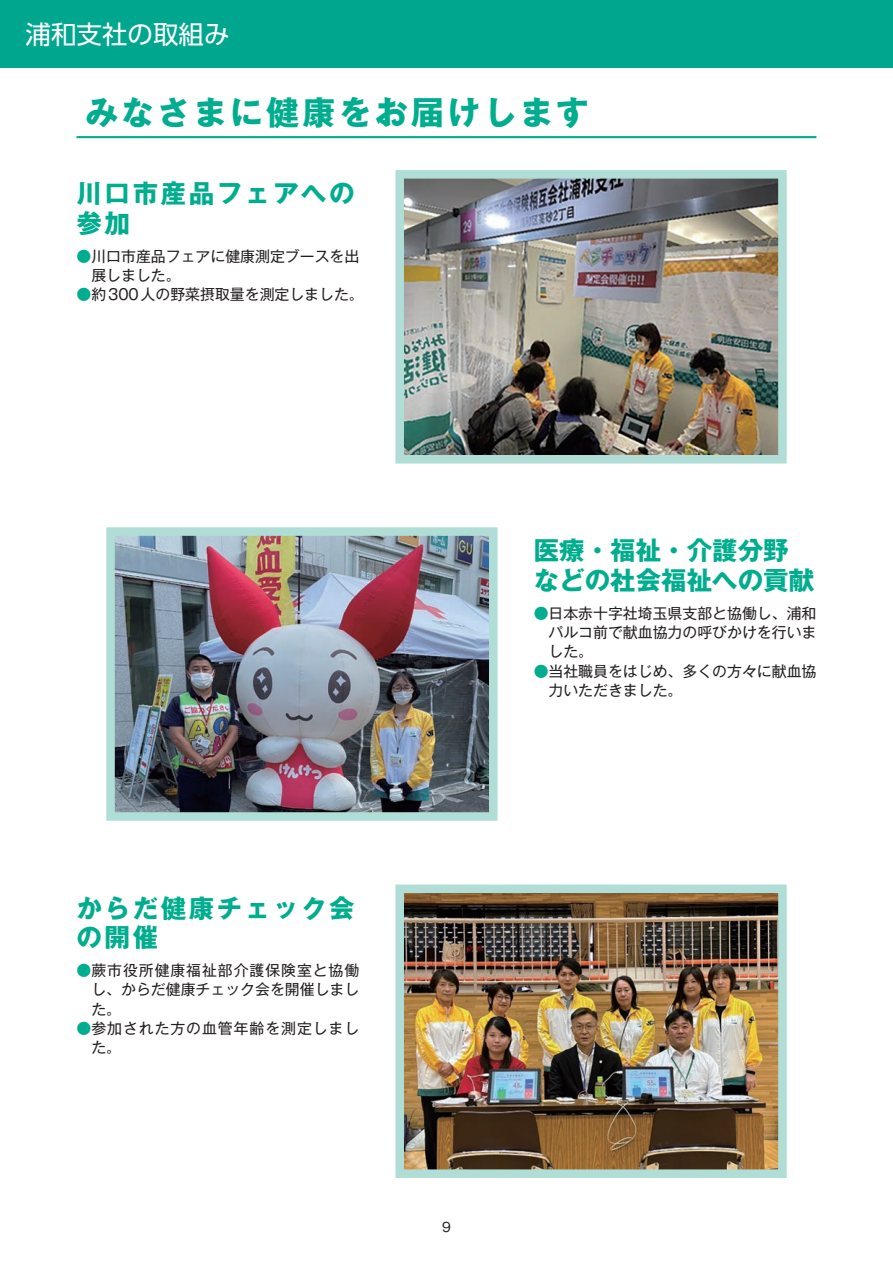
<style>
.page{position:relative;width:893px;height:1263px;background:#fff}
.page>*{position:absolute;margin:0;border:0;box-sizing:border-box;transform-origin:0 0}
.t1{font:33px "Gothic MB101 Pr 6 Bold 90 pv RKSJ H";letter-spacing:.1em;color:#00ad8e}
.t2{font:25.5px/29.7px "Gothic MB101 Pr 6 Bold 90 pv RKSJ H";letter-spacing:.1em;color:#00ad8e}
.t3{font:25.5px/29.7px "Gothic MB101 Pr 6 Bold 90 pv RKSJ H";color:#00ad8e}
.t4{font:25.5px "UD Shin Go Pro Regular 90 pv RKSJ H";color:#fff}
.t5{font:14.85px/19.2px "Gothic MB101 Pr 6 Regular 90 pv RKSJ H";color:#231f20;text-align:justify}
.t6{font:14.85px/19.2px "Gothic MB101 Pr 6 Regular 90 pv RKSJ H";letter-spacing:.065em;color:#231f20}
.t7{font:12.75px "Gothic MB101 Pr 6 Regular 90 pv RKSJ H";color:#231f20}
.s1{color:#00ad8e}
</style>
<div class="page">
<div style="left:0;top:0;width:893px;height:68px;background:#00a78e"></div>
<hr style="left:77px;top:136px;width:739px;height:2px;background:#00ad8e">
<img style="left:395px;top:884px;width:392px;height:294px">
<img style="left:106px;top:527px;width:392px;height:294px">
<img style="left:395px;top:170px;width:392px;height:294px">
<h2 class="t4" style="left:26px;top:25px;width:206px">浦和支社の取組み</h2>
<h1 class="t1" style="left:85px;top:100px;width:506px">みなさまに健康をお届けします</h1>
<h2 class="t2" style="left:77px;top:182px;width:280px">川口市産品フェアへの参加</h2>
<p class="t5" style="left:91px;top:249px;width:269px;text-indent:-15px"><span class="s1">●</span>川口市産品フェアに健康測定ブースを出展しました。</p>
<p class="t5" style="left:77px;top:287px;width:289px"><span class="s1">●</span>約300人の野菜摂取量を測定しました。</p>
<h2 class="t2" style="left:77px;top:897px;width:280px">からだ健康チェック会の開催</h2>
<p class="t5" style="left:91px;top:963px;width:269px;text-indent:-15px"><span class="s1">●</span>蕨市役所健康福祉部介護保険室と協働し、からだ健康チェック会を開催しました。</p>
<p class="t6" style="left:91px;top:1020px;width:269px;text-indent:-15px"><span class="s1">●</span>参加された方の血管年齢を測定しました。</p>
<p class="t7" style="left:442px;top:1222px;width:10px">9</p>
<h2 class="t3" style="left:534px;top:539px;width:282px">医療・福祉・介護分野などの社会福祉への貢献</h2>
<p class="t5" style="left:549px;top:606px;width:269px;text-indent:-15px"><span class="s1">●</span>日本赤十字社埼玉県支部と協働し、浦和パルコ前で献血協力の呼びかけを行いました。</p>
<p class="t5" style="left:549px;top:663px;width:269px;text-indent:-15px"><span class="s1">●</span>当社職員をはじめ、多くの方々に献血協力いただきました。</p>
</div>
